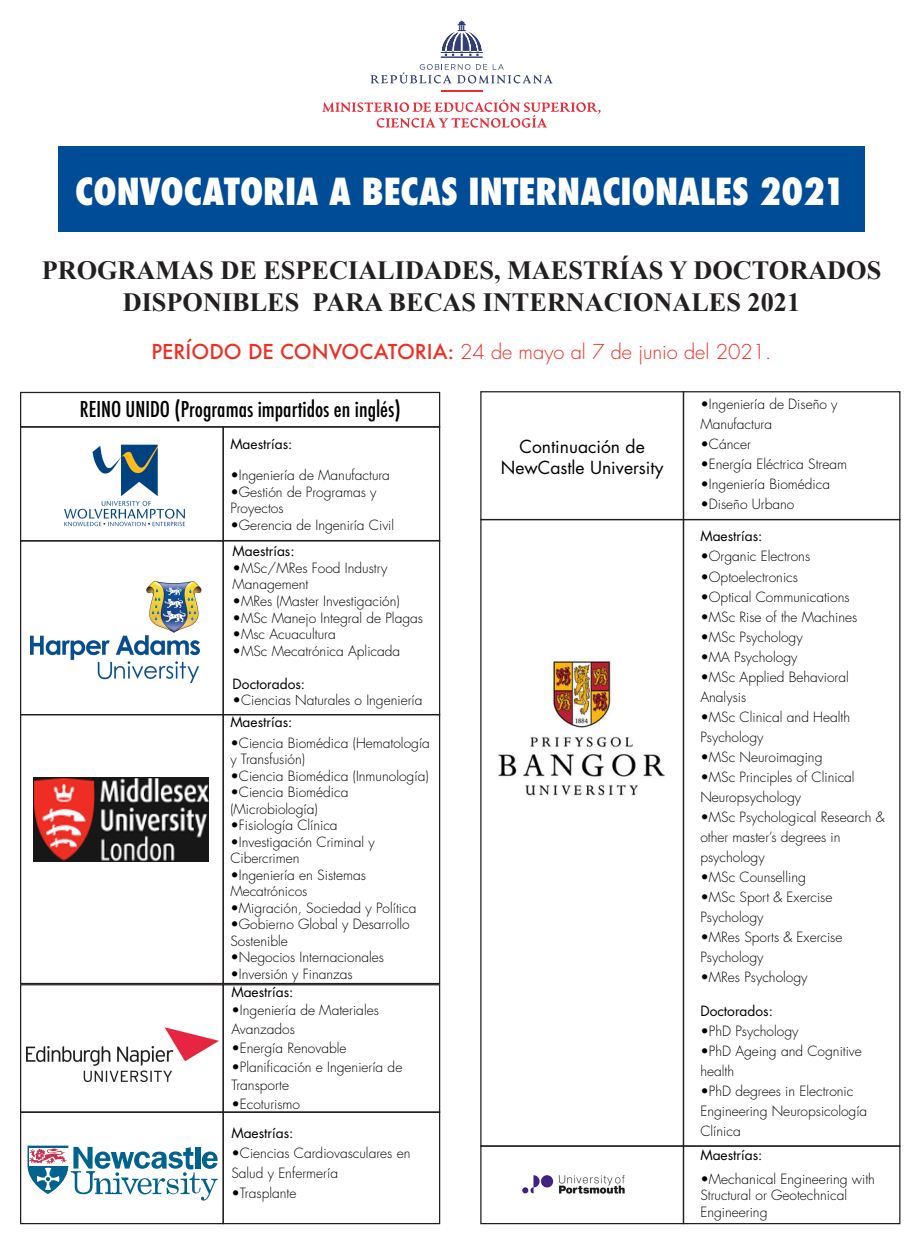
<style>
.page{position:relative;width:923px;height:1238px;background:#fff}
.page>*{position:absolute;margin:0;border:0;box-sizing:border-box;transform-origin:0 0}
.t1{font:800 condensed 36.25px "Futura";color:#fff}
.t2{font:700 26.25px/31.5px "Times New Roman";color:#231f20;text-align:center}
.t3{font:500 condensed 21.25px "Futura";color:#000}
.t4{font:300 20px "Futura Std";color:#ee2e24}
.t5{font:17.5px/21px "Futura Std";color:#000;text-align:center}
.t6{font:300 13.75px/20px "Futura Std";color:#000}
.t7{font:13.75px "Futura Std";color:#000}
.s1{font-family:"Futura";font-weight:500}
</style>
<div class="page">
<img style="left:64px;top:444px;width:122px;height:83px">
<img style="left:26px;top:1027px;width:193px;height:55px">
<div style="left:20px;top:984px;width:204px;height:128px;border:1px solid #231f20"></div>
<div style="left:20px;top:1111px;width:204px;height:113px;border:1px solid #231f20"></div>
<div style="left:222px;top:1111px;width:218px;height:113px;border:1px solid #231f20"></div>
<div style="left:480px;top:391px;width:204px;height:129px;border:1px solid #231f20"></div>
<div style="left:682px;top:519px;width:218px;height:627px;border:1px solid #231f20"></div>
<div style="left:480px;top:1145px;width:204px;height:79px;border:1px solid #231f20"></div>
<div style="left:682px;top:391px;width:218px;height:129px;border:1px solid #231f20"></div>
<div style="left:222px;top:984px;width:218px;height:128px;border:1px solid #231f20"></div>
<div style="left:58px;top:146px;width:806px;height:86px;background:#004c97"></div>
<svg style="left:441px;top:19px;width:41px;height:39px"></svg>
<svg style="left:370px;top:64px;width:182px;height:20px"></svg>
<hr style="left:441px;top:90px;width:41px;height:2px;background:#e72c37">
<svg style="left:322px;top:99px;width:278px;height:29px"></svg>
<div style="left:20px;top:392px;width:420px;height:36px;border:1px solid #231f20"></div>
<div style="left:20px;top:426px;width:204px;height:115px;border:1px solid #231f20"></div>
<div style="left:20px;top:540px;width:204px;height:175px;border:1px solid #231f20"></div>
<div style="left:20px;top:714px;width:204px;height:270px;border:1px solid #231f20"></div>
<div style="left:222px;top:540px;width:218px;height:175px;border:1px solid #231f20"></div>
<div style="left:222px;top:714px;width:218px;height:270px;border:1px solid #231f20"></div>
<div style="left:222px;top:426px;width:218px;height:115px;border:1px solid #231f20"></div>
<div style="left:682px;top:1145px;width:218px;height:79px;border:1px solid #231f20"></div>
<img style="left:34px;top:778px;width:174px;height:84px">
<img style="left:30px;top:580px;width:172px;height:102px">
<svg style="left:28px;top:1145px;width:190px;height:55px"></svg>
<img style="left:522px;top:1175px;width:102px;height:19px">
<img style="left:498px;top:659px;width:167px;height:137px">
<h1 class="t1" style="left:75px;top:167px;width:770px">CONVOCATORIA A BECAS INTERNACIONALES 2021</h1>
<h2 class="t2" style="left:42px;top:254px;width:841px">PROGRAMAS DE ESPECIALIDADES, MAESTRÍAS Y DOCTORADOS<br>DISPONIBLES PARA BECAS INTERNACIONALES 2021</h2>
<h3 class="t4" style="left:151px;top:339px;width:621px"><span class="s1">PERÍODO DE CONVOCATORIA:</span> 24 de mayo al 7 de junio del 2021.</h3>
<h3 class="t3" style="left:80px;top:396px;width:322px">REINO UNIDO (Programas impartidos en inglés)</h3>
<p class="t7" style="left:230px;top:435px;width:64px">Maestrías:</p>
<p class="t6" style="left:230px;top:465px;width:161px">•Ingeniería de Manufactura</p>
<p class="t6" style="left:230px;top:483px;width:148px;line-height:16.5px">•Gestión de Programas y<br>Proyectos</p>
<p class="t6" style="left:230px;top:515px;width:165px">•Gerencia de Ingeniría Civil</p>
<p class="t6" style="left:700px;top:395px;width:139px">•Ingeniería de Diseño y<br>Manufactura</p>
<p class="t6" style="left:700px;top:435px;width:52px">•Cáncer</p>
<p class="t6" style="left:700px;top:455px;width:148px">•Energía Eléctrica Stream</p>
<p class="t6" style="left:700px;top:475px;width:131px">•Ingeniería Biomédica</p>
<p class="t6" style="left:700px;top:495px;width:95px">•Diseño Urbano</p>
<p class="t5" style="left:501px;top:436px;width:164px">Continuación de<br>NewCastle University</p>
<p class="t7" style="left:700px;top:527px;width:64px">Maestrías:</p>
<p class="t6" style="left:700px;top:547px;width:111px">•Organic Electrons</p>
<p class="t6" style="left:700px;top:567px;width:99px">•Optoelectronics</p>
<p class="t6" style="left:700px;top:587px;width:151px">•Optical Communications</p>
<p class="t6" style="left:700px;top:607px;width:158px">•MSc Rise of the Machines</p>
<p class="t6" style="left:700px;top:627px;width:104px">•MSc Psychology</p>
<p class="t6" style="left:700px;top:647px;width:99px">•MA Psychology</p>
<p class="t6" style="left:700px;top:667px;width:150px">•MSc Applied Behavioral<br>Analysis</p>
<p class="t6" style="left:700px;top:707px;width:151px">•MSc Clinical and Health<br>Psychology</p>
<p class="t6" style="left:700px;top:747px;width:124px">•MSc Neuroimaging</p>
<p class="t6" style="left:700px;top:767px;width:156px">•MSc Principles of Clinical<br>Neuropsychology</p>
<p class="t6" style="left:700px;top:807px;width:186px">•MSc Psychological Research &amp; other master’s degrees in psychology</p>
<p class="t6" style="left:700px;top:867px;width:107px">•MSc Counselling</p>
<p class="t6" style="left:700px;top:887px;width:134px">•MSc Sport &amp; Exercise<br>Psychology</p>
<p class="t6" style="left:700px;top:927px;width:144px">•MRes Sports &amp; Exercise<br>Psychology</p>
<p class="t6" style="left:700px;top:967px;width:109px">•MRes Psychology</p>
<p class="t7" style="left:700px;top:1001px;width:74px">Doctorados:</p>
<p class="t6" style="left:700px;top:1021px;width:100px">•PhD Psychology</p>
<p class="t6" style="left:700px;top:1041px;width:163px">•PhD Ageing and Cognitive health</p>
<p class="t6" style="left:700px;top:1081px;width:168px">•PhD degrees in Electronic<br>Engineering Neuropsicología<br>Clínica</p>
<p class="t7" style="left:232px;top:542px;width:64px">Maestrías:</p>
<p class="t6" style="left:232px;top:560px;width:156px;line-height:16.5px">•MSc/MRes Food Industry<br>Management</p>
<p class="t6" style="left:232px;top:591px;width:169px">•MRes (Master Investigación)</p>
<p class="t6" style="left:232px;top:608px;width:192px">•MSc Manejo Integral de Plagas</p>
<p class="t6" style="left:232px;top:624px;width:105px">•Msc Acuacultura</p>
<p class="t6" style="left:232px;top:641px;width:169px">•MSc Mecatrónica Aplicada</p>
<p class="t7" style="left:232px;top:674px;width:74px">Doctorados:</p>
<p class="t6" style="left:232px;top:690px;width:191px">•Ciencias Naturales o Ingeniería</p>
<p class="t7" style="left:230px;top:713px;width:64px">Maestrías:</p>
<p class="t6" style="left:230px;top:734px;width:201px;line-height:16.5px">•Ciencia Biomédica (Hematología y Transfusión)</p>
<p class="t6" style="left:230px;top:766px;width:200px">•Ciencia Biomédica (Inmunología)</p>
<p class="t6" style="left:230px;top:784px;width:120px;line-height:16.5px">•Ciencia Biomédica (Microbiología)</p>
<p class="t6" style="left:230px;top:815px;width:109px">•Fisiología Clínica</p>
<p class="t6" style="left:230px;top:833px;width:146px;line-height:16.5px">•Investigación Criminal y<br>Cibercrimen</p>
<p class="t6" style="left:230px;top:866px;width:137px;line-height:16.5px">•Ingeniería en Sistemas<br>Mecatrónicos</p>
<p class="t6" style="left:230px;top:898px;width:188px">•Migración, Sociedad y Política</p>
<p class="t6" style="left:230px;top:916px;width:181px;line-height:16.5px">•Gobierno Global y Desarrollo<br>Sostenible</p>
<p class="t6" style="left:230px;top:947px;width:155px">•Negocios Internacionales</p>
<p class="t6" style="left:230px;top:964px;width:124px">•Inversión y Finanzas</p>
<p class="t7" style="left:231px;top:982px;width:64px">Maestrías:</p>
<p class="t6" style="left:231px;top:1001px;width:149px;line-height:18.8px">•Ingeniería de Materiales<br>Avanzados</p>
<p class="t6" style="left:231px;top:1038px;width:117px">•Energía Renovable</p>
<p class="t6" style="left:231px;top:1057px;width:172px;line-height:18.8px">•Planificación e Ingeniería de<br>Transporte</p>
<p class="t6" style="left:231px;top:1094px;width:70px">•Ecoturismo</p>
<p class="t7" style="left:231px;top:1124px;width:64px">Maestrías:</p>
<p class="t6" style="left:231px;top:1143px;width:180px">•Ciencias Cardiovasculares en<br>Salud y Enfermería</p>
<p class="t6" style="left:231px;top:1183px;width:67px">•Trasplante</p>
<p class="t7" style="left:700px;top:1146px;width:64px">Maestrías:</p>
<p class="t6" style="left:700px;top:1170px;width:176px;line-height:16.5px">•Mechanical Engineering with<br>Structural or Geotechnical<br>Engineering</p>
</div>
